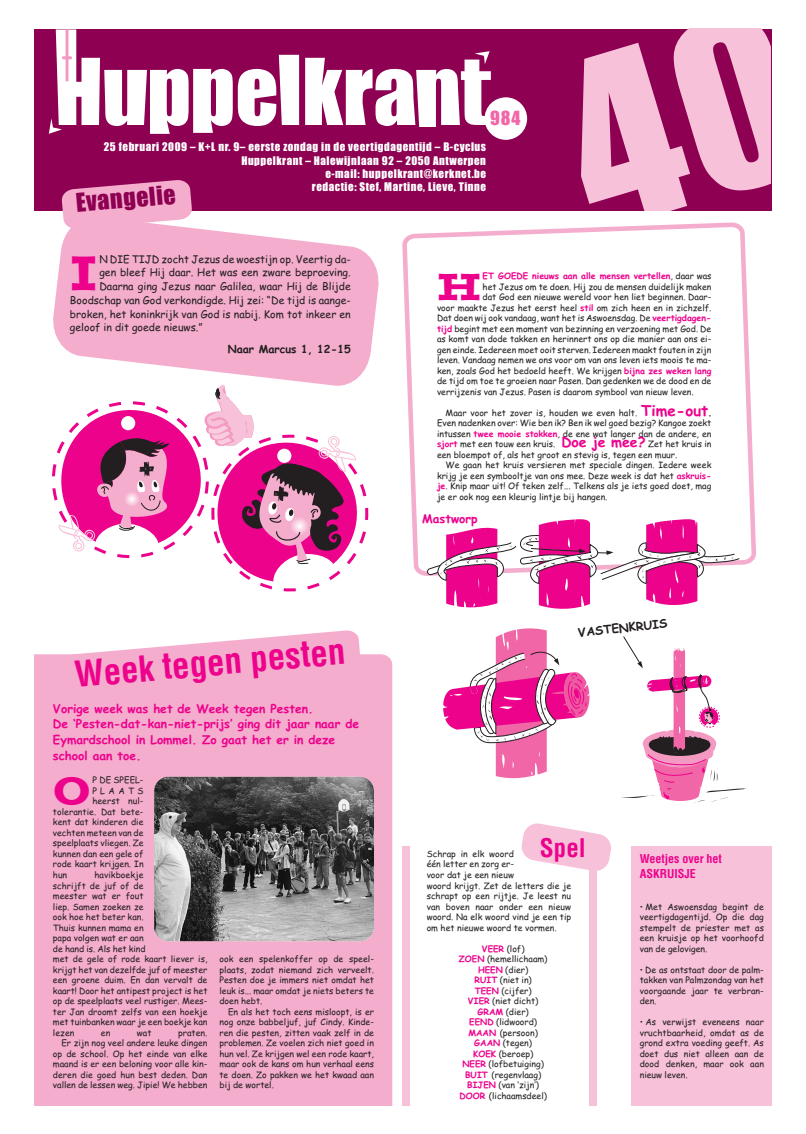
<style>
.page{position:relative;width:806px;height:1134px;background:#fff}
.page>*{position:absolute;margin:0;border:0;box-sizing:border-box;transform-origin:0 0}
.t1{font:48.4px "Postino";color:#ed028c}
.t2{font:37.7px "Postino";color:#ed028c}
.t3{font:700 condensed 35px "Helvetica LT";color:#ed028c}
.t4{font:700 condensed 25px "Helvetica LT";color:#ed028c}
.t5{font:24px "Impact";color:#8d0052}
.t6{font:18px "Impact";color:#f166a7}
.t7{font:700 12px/15.7px "Comic Sans MS";color:#ed028c}
.t8{font:700 condensed 12px/14.4px "Helvetica LT";color:#ed028c}
.t9{font:700 12px "Comic Sans MS";color:#231f20}
.t10{font:11px/13.2px "Impact";letter-spacing:.045em;color:#fff;text-align:right}
.t11{font:700 11px "Comic Sans MS";color:#231f20}
.t12{font:10.5px "Comic Sans MS";color:#231f20}
.t13{font:8.8px/10.5px "Comic Sans MS";color:#231f20;text-align:justify}
.t14{font:700 8.8px "Comic Sans MS";color:#ed028c}
.s1{font-weight:400;color:#231f20}
.s2{font-weight:700;color:#ed028c}
.s3{font-weight:700;font-size:15px;color:#ed028c}
.s4{font-size:12px}
.s5{font-weight:700;font-size:14px;color:#ed028c}
</style>
<div class="page">
<div style="left:34px;top:29px;width:737px;height:181px;background:#8d0052"></div>
<svg style="left:238px;top:55px;width:61px;height:71px"></svg>
<svg style="left:61px;top:180px;width:131px;height:35px;background:#e492ba"></svg>
<svg style="left:53px;top:215px;width:326px;height:167px;fill:#f5adce"></svg>
<div style="left:484px;top:97px;width:43px;height:43px;background:#fff;border-radius:50%"></div>
<svg style="left:49px;top:29px;width:183px;height:105px"></svg>
<svg style="left:305px;top:51px;width:185px;height:76px"></svg>
<svg style="left:402px;top:229px;width:354px;height:347px"></svg>
<svg style="left:52px;top:382px;width:317px;height:210px"></svg>
<svg style="left:426px;top:517px;width:313px;height:92px"></svg>
<div style="left:34px;top:654px;width:358px;height:452px;background:#f5adce"></div>
<svg style="left:61px;top:630px;width:301px;height:82px;background:#f6b9d5"></svg>
<svg style="left:443px;top:628px;width:303px;height:244px"></svg>
<div style="left:631px;top:846px;width:140px;height:260px;background:#f7c1d9"></div>
<img style="left:154px;top:777px;width:220px;height:164px;border-radius:14px">
<div style="left:588px;top:867px;width:8px;height:239px;background:#f7c1d9"></div>
<div style="left:402px;top:846px;width:8px;height:260px;background:#f7c1d9"></div>
<svg style="left:548px;top:29px;width:224px;height:204px"></svg>
<h3 class="t6" style="left:490px;top:111px;width:32px">984</h3>
<p class="t10" style="left:104px;top:141px;width:383px">25 februari 2009 – K+L nr. 9– eerste zondag in de veertigdagentijd – B-cyclus Huppelkrant – Halewijnlaan 92 – 2050 Antwerpen<br>e-mail: huppelkrant@kerknet.be<br>redactie: Stef, Martine, Lieve, Tinne</p>
<h3 class="t5" style="left:75px;top:193px;width:102px;rotate:-5deg">Evangelie</h3>
<h1 class="t1" style="left:70px;top:252px;width:29px">I</h1>
<p class="t12" style="left:99px;top:254px;width:253px">N DIE TIJD zocht Jezus de woestijn op. Veertig da-</p>
<p class="t12" style="left:99px;top:268px;width:253px">gen bleef Hij daar. Het was een zware beproeving.</p>
<p class="t12" style="left:99px;top:282px;width:253px">Daarna ging Jezus naar Galilea, waar Hij de Blijde</p>
<p class="t12" style="left:70px;top:296px;width:282px">Boodschap van God verkondigde. Hij zei: “De tijd is aange-</p>
<p class="t12" style="left:70px;top:309px;width:282px">broken, het koninkrijk van God is nabij. Kom tot inkeer en</p>
<p class="t12" style="left:70px;top:323px;width:134px">geloof in dit goede nieuws.”</p>
<p class="t11" style="left:227px;top:344px;width:124px">Naar Marcus 1, 12-15</p>
<h3 class="t3" style="left:73px;top:660px;width:273px;rotate:-5deg">Week tegen pesten</h3>
<h3 class="t7" style="left:53px;top:702px;width:307px">Vorige week was het de Week tegen Pesten.<br>De ‘Pesten-dat-kan-niet-prijs’ ging dit jaar naar de Eymardschool in Lommel. Zo gaat het er in deze school aan toe.</h3>
<h2 class="t2" style="left:53px;top:775px;width:40px">O</h2>
<p class="t13" style="left:92px;top:776px;width:53px">P DE SPEEL-</p>
<p class="t13" style="left:92px;top:786px;width:53px">PLAATS</p>
<p class="t13" style="left:92px;top:797px;width:53px">heerst nul-</p>
<p class="t13" style="left:53px;top:807px;width:92px">tolerantie. Dat bete-</p>
<p class="t13" style="left:53px;top:818px;width:92px">kent dat kinderen die</p>
<p class="t13" style="left:53px;top:828px;width:92px">vechten meteen van de</p>
<p class="t13" style="left:53px;top:839px;width:92px">speelplaats vliegen. Ze</p>
<p class="t13" style="left:53px;top:849px;width:92px">kunnen dan een gele of</p>
<p class="t13" style="left:53px;top:860px;width:92px">rode kaart krijgen. In</p>
<p class="t13" style="left:53px;top:870px;width:16px">hun</p>
<p class="t13" style="left:53px;top:870px;width:156px;text-align:left;text-indent:41px">havikboekje<br>schrijft de juf of de<br>meester wat er fout<br>liep. Samen zoeken ze<br>ook hoe het beter kan.<br>Thuis kunnen mama en<br>papa volgen wat er aan<br>de hand is. Als het kind<br>met de gele of rode kaart liever is, krijgt het van dezelfde juf of meester een groene duim. En dan vervalt de kaart! Door het antipest project is het op de speelplaats veel rustiger. Mees&shy;ter Jan droomt zelfs van een hoekje met tuinbanken waar je een boekje kan lezen</p>
<p class="t13" style="left:53px;top:1028px;width:156px;text-align:right">praten.<br>Er zijn nog veel andere leuke dingen op de school. Op het einde van elke maand is er een beloning voor alle kin&shy;deren die goed hun best deden. Dan vallen de lessen weg. Jipie! We hebben</p>
<p class="t13" style="left:101px;top:1028px;width:11px">en</p>
<p class="t13" style="left:137px;top:1028px;width:16px">wat</p>
<p class="t13" style="left:219px;top:954px;width:156px">ook een spelenkoffer op de speel&shy;plaats, zodat niemand zich verveelt.<br>Pesten doe je immers niet omdat het leuk is... maar omdat je niets beters te doen hebt.</p>
<p class="t13" style="left:219px;top:1007px;width:156px;text-indent:9px">En als het toch eens misloopt, is er nog onze babbeljuf, juf Cindy. Kinde&shy;ren die pesten, zitten vaak zelf in de problemen. Ze voelen zich niet goed in hun vel. Ze krijgen wel een rode kaart, maar ook de kans om hun verhaal eens te doen. Zo pakken we het kwaad aan bij de wortel.</p>
<h2 class="t2" style="left:437px;top:271px;width:46px">H</h2>
<p class="t14" style="left:482px;top:273px;width:230px">ET GOEDE nieuws aan alle mensen vertellen<span class="s1">, daar was</span></p>
<p class="t13" style="left:482px;top:282px;width:230px">het Jezus om te doen. Hij zou de mensen duidelijk maken</p>
<p class="t13" style="left:482px;top:293px;width:230px">dat God een nieuwe wereld voor hen liet beginnen. Daar-</p>
<p class="t13" style="left:437px;top:303px;width:276px">voor maakte Jezus het eerst heel <span class="s2">stil</span> om zich heen en in zichzelf.</p>
<p class="t13" style="left:437px;top:314px;width:276px">Dat doen wij ook vandaag, want het is Aswoensdag. De <span class="s2">veertigdagen-</span></p>
<p class="t13" style="left:437px;top:324px;width:276px"><span class="s2">tijd</span> begint met een moment van bezinning en verzoening met God. De</p>
<p class="t13" style="left:437px;top:335px;width:276px">as komt van dode takken en herinnert ons op die manier aan ons ei-</p>
<p class="t13" style="left:437px;top:345px;width:276px">gen einde. Iedereen moet ooit sterven. Iedereen maakt fouten in zijn</p>
<p class="t13" style="left:437px;top:356px;width:276px">leven. Vandaag nemen we ons voor om van ons leven iets moois te ma-</p>
<p class="t13" style="left:437px;top:366px;width:276px">ken, zoals God het bedoeld heeft. We krijgen <span class="s2">bijna zes weken lang</span></p>
<p class="t13" style="left:437px;top:377px;width:276px">de tijd om toe te groeien naar Pasen. Dan gedenken we de dood en de</p>
<p class="t13" style="left:437px;top:387px;width:258px">verrijzenis van Jezus. Pasen is daarom symbool van nieuw leven.</p>
<p class="t13" style="left:437px;top:408px;width:276px;text-indent:9px">Maar voor het zover is, houden we even halt. <span class="s3">Time-out</span><span class="s4">.<br></span>Even nadenken over: Wie ben ik? Ben ik wel goed bezig? Kangoe zoekt intussen <span class="s2">twee mooie stokken</span>, de ene wat langer dan de andere, en <span class="s2">sjort</span> met een touw een kruis. <span class="s5">Doe je mee?</span> Zet het kruis in een bloempot of, als het groot en stevig is, tegen een muur.</p>
<p class="t13" style="left:437px;top:461px;width:276px;text-indent:9px">We gaan het kruis versieren met speciale dingen. Iedere week krijg je een symbooltje van ons mee. Deze week is dat het <span class="s2">askruis&shy;je</span>. Knip maar uit! Of teken zelf... Telkens als je iets goed doet, mag je er ook nog een kleurig lintje bij hangen.</p>
<h3 class="t7" style="left:422px;top:512px;width:57px">Mastworp</h3>
<h3 class="t9" style="left:577px;top:627px;width:91px;rotate:-6deg">VASTENKRUIS</h3>
<h3 class="t4" style="left:539px;top:837px;width:47px">Spel</h3>
<p class="t13" style="left:426px;top:849px;width:146px;text-align:left">Schrap in elk woord<br>één letter en zorg er-<br>voor dat je een nieuw<br>woord krijgt. Zet de letters die je schrapt op een rijtje. Je leest nu van boven naar onder een nieuw woord. Na elk woord vind je een tip om het nieuwe woord te vormen.</p>
<p class="t13" style="left:458px;top:944px;width:90px;text-align:center"><span class="s2">VEER</span> (lof)<br><span class="s2">ZOEN</span> (hemellichaam)<br><span class="s2">HEEN</span> (dier)<br><span class="s2">RUIT</span> (niet in)<br><span class="s2">TEEN</span> (cijfer)<br><span class="s2">VIER</span> (niet dicht)<br><span class="s2">GRAM</span> (dier)<br><span class="s2">EEND</span> (lidwoord)<br><span class="s2">MAAN</span> (persoon)<br><span class="s2">GAAN</span> (tegen)<br><span class="s2">KOEK</span> (beroep)<br><span class="s2">NEER</span> (lofbetuiging)<br><span class="s2">BUIT</span> (regenvlaag)<br><span class="s2">BIJEN</span> (van ‘zijn’)<br><span class="s2">DOOR</span> (lichaamsdeel)</p>
<h3 class="t8" style="left:639px;top:853px;width:84px">Weetjes over het<br>ASKRUISJE</h3>
<p class="t13" style="left:639px;top:902px;width:126px">• Met Aswoensdag begint de veertigdagentijd. Op die dag stempelt de priester met as een kruisje op het voorhoofd van de gelovigen.</p>
<p class="t13" style="left:639px;top:965px;width:126px">• De as ontstaat door de palm&shy;takken van Palmzondag van het voorgaande jaar te verbran&shy;den.</p>
<p class="t13" style="left:639px;top:1017px;width:126px">• As verwijst eveneens naar vruchtbaarheid, omdat as de grond extra voeding geeft. As doet dus niet alleen aan de dood denken, maar ook aan nieuw leven.</p>
</div>
